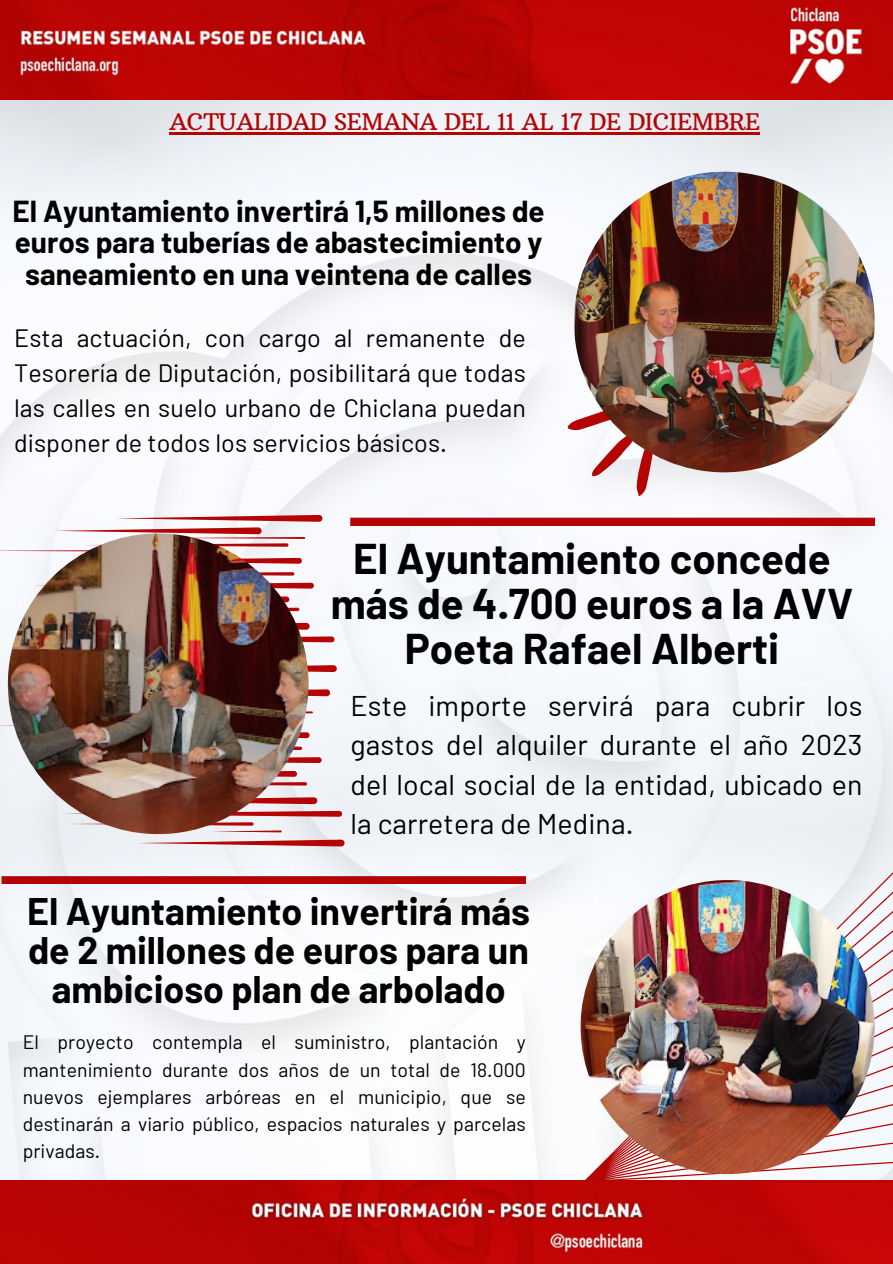
<style>
.page{position:relative;width:893px;height:1264px;background:#fff}
.page>*{position:absolute;margin:0;border:0;box-sizing:border-box;transform-origin:0 0}
.t1{font:700 42px/45px "Barlow";color:#000;text-align:center}
.t2{font:700 37.5px/39.3px "Barlow";color:#000;text-align:center}
.t3{font:700 29.7px/31.5px "Barlow";color:#000;text-align:center}
.t4{font:28.5px/39.3px "Barlow";letter-spacing:.005em;color:#000;text-align:justify}
.t5{font:25.05px/35.1px "Barlow";letter-spacing:.005em;color:#000;text-align:justify}
.t6{font:23.25px "Arbutus Slab";letter-spacing:-.02em;color:#b40404}
.t7{font:19.5px/27.3px "Barlow";letter-spacing:.005em;color:#000;text-align:justify}
</style>
<div class="page">
<img style="left:0;top:99px;width:892px;height:1081px">
<img style="left:0;top:1180px;width:892px;height:83px">
<img style="left:0;top:0;width:892px;height:99px">
<img style="left:574px;top:172px;width:300px;height:300px;border-radius:50%">
<svg style="left:300px;top:636px;width:34px;height:6px"></svg>
<svg style="left:293px;top:618px;width:16px;height:11px"></svg>
<svg style="left:61px;top:558px;width:241px;height:17px"></svg>
<svg style="left:34px;top:582px;width:280px;height:29px"></svg>
<svg style="left:0;top:515px;width:322px;height:37px"></svg>
<svg style="left:307px;top:665px;width:29px;height:7px"></svg>
<svg style="left:269px;top:782px;width:38px;height:3px"></svg>
<svg style="left:63px;top:810px;width:279px;height:6px"></svg>
<svg style="left:53px;top:793px;width:264px;height:11px"></svg>
<svg style="left:68px;top:822px;width:214px;height:10px"></svg>
<svg style="left:293px;top:732px;width:16px;height:18px"></svg>
<svg style="left:277px;top:757px;width:44px;height:19px"></svg>
<svg style="left:0;top:689px;width:330px;height:37px"></svg>
<img style="left:8px;top:533px;width:300px;height:301px;border-radius:50%">
<svg style="left:582px;top:871px;width:310px;height:311px;fill:#f4f8fc"></svg>
<img style="left:580px;top:880px;width:294px;height:294px;border-radius:50%">
<svg style="left:2px;top:839px;width:523px;height:44px"></svg>
<svg style="left:350px;top:404px;width:524px;height:121px"></svg>
<hr style="left:169px;top:132px;width:590px;height:2px;background:#b40404">
<p class="t6" style="left:169px;top:107px;width:592px">ACTUALIDAD SEMANA DEL 11 AL 17 DE DICIEMBRE</p>
<p class="t3" style="left:13px;top:194px;width:533px">El Ayuntamiento invertirá 1,5 millones de euros para tuberías de abastecimiento y saneamiento en una veintena de calles</p>
<p class="t5" style="left:14px;top:319px;width:513px">Esta actuación, con cargo al remanente de Tesorería de Diputación, posibilitará que todas las calles en suelo urbano de Chiclana puedan disponer de todos los servicios básicos.</p>
<p class="t1" style="left:331px;top:535px;width:524px">El Ayuntamiento concede más de 4.700 euros a la AVV<br>Poeta Rafael Alberti</p>
<p class="t4" style="left:350px;top:684px;width:513px">Este importe servirá para cubrir los gastos del alquiler durante el año 2023 del local social de la entidad, ubicado en la carretera de Medina.</p>
<p class="t2" style="left:27px;top:890px;width:504px">El Ayuntamiento invertirá más de 2 millones de euros para un ambicioso plan de arbolado</p>
<p class="t7" style="left:23px;top:1027px;width:504px">El proyecto contempla el suministro, plantación y mantenimiento durante dos años de un total de 18.000 nuevos ejemplares arbóreas en el municipio, que se destinarán a viario público, espacios naturales y parcelas privadas.</p>
</div>
